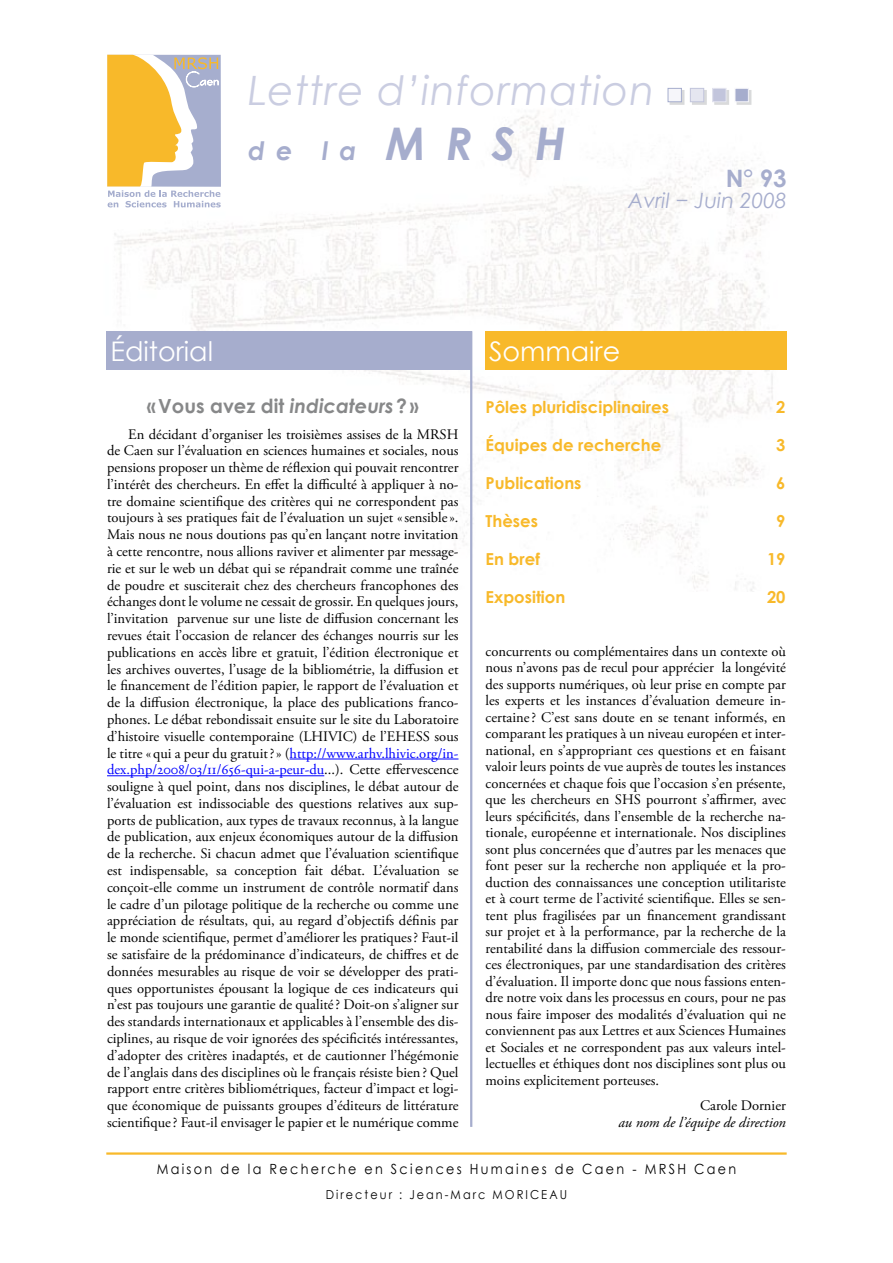
<style>
.page{position:relative;width:893px;height:1263px;background:#fff}
.page>*{position:absolute;margin:0;border:0;box-sizing:border-box;transform-origin:0 0}
.t1{font:italic 40.5px "Century Gothic";letter-spacing:.025em;color:#cacde1}
.t2{font:27px "Century Gothic";color:#fff}
.t3{font:italic 700 25.5px "Century Gothic";color:#a6adcd}
.t4{font:700 24px "Century Gothic";color:#a6adcd}
.t5{font:italic 21px "Century Gothic";color:#a6adcd}
.t6{font:700 19.5px "Century Gothic";color:#878889}
.t7{font:700 16.5px "Century Gothic";color:#f8b92a}
.t8{font:14.55px/16.8px "Adobe Garamond Pro";color:#000;text-align:justify}
.t9{font:italic 14.55px "Adobe Garamond Pro";color:#000}
.t10{font:14.1px "Century Gothic";letter-spacing:.18em;color:#000;scale:.91 1}
.t11{font:12.3px "Century Gothic";letter-spacing:.18em;color:#000;scale:.91 1}
.s1{font-size:45px}
.s2{font-style:italic}
.s3{color:#00f}
</style>
<div class="page">
<img style="left:106px;top:91px;width:681px;height:500px">
<hr style="left:290px;top:759px;width:168px;height:1px;background:#00f">
<hr style="left:107px;top:775px;width:217px;height:1px;background:#00f">
<div style="left:106px;top:332px;width:366px;height:38px;background:#a6adcd"></div>
<div style="left:485px;top:332px;width:302px;height:38px;background:#f8b92a"></div>
<hr style="left:470px;top:331px;width:2px;height:796px;background:#a6adcd">
<hr style="left:106px;top:1152px;width:681px;height:3px;background:#f8b92a">
<div style="left:670px;top:90px;width:14px;height:15px;border:2px solid #d9dadb"></div>
<div style="left:668px;top:88px;width:13px;height:14px;background:#f6f6fa"></div>
<div style="left:668px;top:88px;width:14px;height:14px;border:1px solid #a6adcd"></div>
<div style="left:692px;top:90px;width:15px;height:15px;border:2px solid #d9dadb"></div>
<div style="left:690px;top:88px;width:14px;height:14px;background:#e5e6f0"></div>
<div style="left:690px;top:88px;width:14px;height:14px;border:1px solid #c2c5dc"></div>
<div style="left:714px;top:90px;width:15px;height:15px;border:2px solid #d9dadb"></div>
<div style="left:713px;top:88px;width:13px;height:14px;background:#c2c5dc"></div>
<div style="left:712px;top:88px;width:14px;height:14px;border:1px solid #e5e6f0"></div>
<div style="left:737px;top:90px;width:14px;height:15px;border:2px solid #d9dadb"></div>
<div style="left:735px;top:88px;width:13px;height:14px;background:#a6adcd"></div>
<div style="left:735px;top:88px;width:14px;height:14px;border:1px solid #f6f6fa"></div>
<div style="left:102px;top:52px;width:124px;height:158px;background:#fff"></div>
<svg style="left:107px;top:55px;width:114px;height:152px"></svg>
<h1 class="t1" style="left:248px;top:62px;width:408px">Lettre d’information</h1>
<h3 class="t3" style="left:248px;top:132px;width:319px">de la <span class="s1">MRSH</span></h3>
<h3 class="t4" style="left:726px;top:160px;width:62px">N° 93</h3>
<h3 class="t5" style="left:628px;top:185px;width:160px">Avril − Juin 2008</h3>
<h2 class="t2" style="left:111px;top:333px;width:104px">Éditorial</h2>
<h2 class="t2" style="left:489px;top:333px;width:133px">Sommaire</h2>
<h3 class="t6" style="left:147px;top:391px;width:273px">« Vous avez dit <span class="s2">indicateurs</span> ? »</h3>
<p class="t8" style="left:107px;top:426px;width:353px;text-indent:21px">En décidant d’organiser les troisièmes assises de la MRSH de Caen sur l’évaluation en sciences humaines et sociales, nous pensions proposer un thème de réflexion qui pouvait rencontrer l’intérêt des chercheurs. En effet la difficulté à appliquer à no&shy;tre domaine scientifique des critères qui ne correspondent pas toujours à ses pratiques fait de l’évaluation un sujet «sensible».<br>Mais nous ne nous doutions pas qu’en lançant notre invitation à cette rencontre, nous allions raviver et alimenter par message&shy;rie et sur le web un débat qui se répandrait comme une traînée de poudre et susciterait chez des chercheurs francophones des échanges dont le volume ne cessait de grossir. En quelques jours, l’invitation parvenue sur une liste de diffusion concernant les revues était l’occasion de relancer des échanges nourris sur les publications en accès libre et gratuit, l’édition électronique et les archives ouvertes, l’usage de la bibliométrie, la diffusion et le financement de l’édition papier, le rapport de l’évaluation et de la diffusion électronique, la place des publications franco&shy;phones. Le débat rebondissait ensuite sur le site du Laboratoire d’histoire visuelle contemporaine (LHIVIC) de l’EHESS sous le titre « qui a peur du gratuit?» (<span class="s3">http://www.arhv.lhivic.org/in&shy;dex.php/2008/03/11/656-qui-a-peur-du</span>...). Cette effervescence souligne à quel point, dans nos disciplines, le débat autour de l’évaluation est indissociable des questions relatives aux sup&shy;ports de publication, aux types de travaux reconnus, à la langue de publication, aux enjeux économiques autour de la diffusion de la recherche. Si chacun admet que l’évaluation scientifique est indispensable, sa conception fait débat. L’évaluation se conçoit-elle comme un instrument de contrôle normatif dans le cadre d’un pilotage politique de la recherche ou comme une appréciation de résultats, qui, au regard d’objectifs définis par le monde scientifique, permet d’améliorer les pratiques? Faut-il se satisfaire de la prédominance d’indicateurs, de chiffres et de données mesurables au risque de voir se développer des prati&shy;ques opportunistes épousant la logique de ces indicateurs qui n’est pas toujours une garantie de qualité? Doit-on s’aligner sur des standards internationaux et applicables à l’ensemble des dis&shy;ciplines, au risque de voir ignorées des spécificités intéressantes, d’adopter des critères inadaptés, et de cautionner l’hégémonie de l’anglais dans des disciplines où le français résiste bien? Quel rapport entre critères bibliométriques, facteur d’impact et logi&shy;que économique de puissants groupes d’éditeurs de littérature scientifique? Faut-il envisager le papier et le numérique comme</p>
<p class="t7" style="left:485px;top:395px;width:185px">Pôles pluridisciplinaires</p>
<p class="t7" style="left:776px;top:395px;width:11px">2</p>
<p class="t7" style="left:485px;top:433px;width:177px">Équipes de recherche</p>
<p class="t7" style="left:776px;top:433px;width:11px">3</p>
<p class="t7" style="left:485px;top:471px;width:98px">Publications</p>
<p class="t7" style="left:776px;top:471px;width:11px">6</p>
<p class="t7" style="left:485px;top:509px;width:54px">Thèses</p>
<p class="t7" style="left:776px;top:509px;width:11px">9</p>
<p class="t7" style="left:485px;top:547px;width:56px">En bref</p>
<p class="t7" style="left:767px;top:547px;width:20px">19</p>
<p class="t7" style="left:485px;top:585px;width:81px">Exposition</p>
<p class="t7" style="left:767px;top:585px;width:20px">20</p>
<p class="t8" style="left:485px;top:643px;width:302px">concurrents ou complémentaires dans un contexte où nous n’avons pas de recul pour apprécier la longévité des supports numériques, où leur prise en compte par les experts et les instances d’évaluation demeure in&shy;certaine? C’est sans doute en se tenant informés, en comparant les pratiques à un niveau européen et inter&shy;national, en s’appropriant ces questions et en faisant valoir leurs points de vue auprès de toutes les instances concernées et chaque fois que l’occasion s’en présente, que les chercheurs en SHS pourront s’affirmer, avec leurs spécificités, dans l’ensemble de la recherche na&shy;tionale, européenne et internationale. Nos disciplines sont plus concernées que d’autres par les menaces que font peser sur la recherche non appliquée et la pro&shy;duction des connaissances une conception utilitariste et à court terme de l’activité scientifique. Elles se sen&shy;tent plus fragilisées par un financement grandissant sur projet et à la performance, par la recherche de la rentabilité dans la diffusion commerciale des ressour&shy;ces électroniques, par une standardisation des critères d’évaluation. Il importe donc que nous fassions enten&shy;dre notre voix dans les processus en cours, pour ne pas nous faire imposer des modalités d’évaluation qui ne conviennent pas aux Lettres et aux Sciences Humaines et Sociales et ne correspondent pas aux valeurs intel&shy;lectuelles et éthiques dont nos disciplines sont plus ou moins explicitement porteuses.</p>
<p class="t8" style="left:700px;top:1097px;width:87px">Carole Dornier</p>
<p class="t9" style="left:618px;top:1113px;width:169px">au nom de l’équipe de direction</p>
<p class="t10" style="left:157px;top:1159px;width:638px">Maison de la Recherche en Sciences Humaines de Caen - MRSH Caen</p>
<p class="t11" style="left:326px;top:1186px;width:267px">Directeur : Jean-Marc Mor ic eau</p>
</div>
